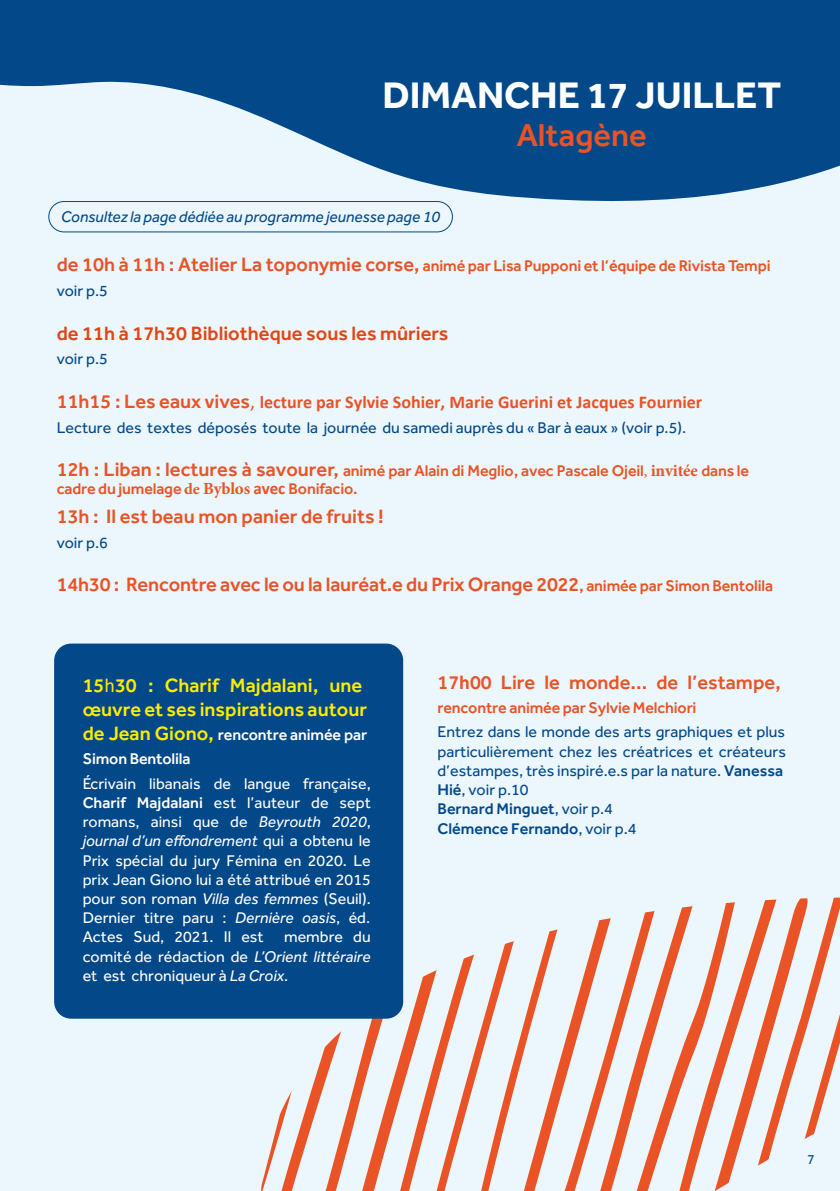
<style>
.page{position:relative;width:840px;height:1191px;background:#fff}
.page>*{position:absolute;margin:0;border:0;box-sizing:border-box;transform-origin:0 0}
.t1{font:700 38.2px "Effra";color:#fff}
.t2{font:500 32.8px "Effra";color:#e95326}
.t3{font:500 20px "Effra";color:#e95326}
.t4{font:500 20px/24px "Effra";color:#ffed00}
.t5{font:500 20px "Effra";color:#e14512}
.t6{font:700 18px "Calibri";color:#e95326}
.t7{font:16px/19.2px "Effra";color:#fff;text-align:justify}
.t8{font:16px/19.2px "Effra";color:#034889}
.t9{font:500 16px/24.8px "Effra";letter-spacing:-.01em;color:#e95326}
.t10{font:italic 16px "Effra";color:#034889}
.t11{font:14px "Effra";color:#034889}
.s1{font-size:20px}
.s2{font-weight:400;color:#034889}
.s3{font-family:"Effra";font-weight:500;font-size:20px}
.s4{font-weight:400;font-size:20px}
.s5{font-family:"Minion Pro";font-weight:400}
.s6{font-family:"Minion Pro";font-weight:700;font-size:17px}
.s7{font-family:"Minion Pro";font-weight:700}
.s8{font-family:"Calibri";font-weight:700;font-size:17px}
.s9{font-size:16px}
.s10{font-family:"Calibri";font-weight:400}
.s11{font-weight:500;font-size:20px;color:#ffed00}
.s12{font-weight:500}
.s13{font-style:italic}
.s14{font-family:"Calibri";font-weight:700}
.s15{font-weight:500;color:#e95326}
</style>
<div class="page">
<div style="left:0;top:0;width:839px;height:1191px;background:#ebf7fd"></div>
<svg style="left:0;top:0;width:839px;height:203px;fill:#034889"></svg>
<svg style="left:812px;top:897px;width:27px;height:238px"></svg>
<svg style="left:788px;top:898px;width:24px;height:242px"></svg>
<svg style="left:756px;top:899px;width:32px;height:267px"></svg>
<svg style="left:729px;top:902px;width:27px;height:280px"></svg>
<svg style="left:710px;top:902px;width:19px;height:289px"></svg>
<svg style="left:640px;top:906px;width:70px;height:285px"></svg>
<svg style="left:556px;top:918px;width:84px;height:273px"></svg>
<svg style="left:528px;top:929px;width:28px;height:262px"></svg>
<svg style="left:486px;top:941px;width:42px;height:250px"></svg>
<svg style="left:461px;top:954px;width:25px;height:237px"></svg>
<svg style="left:430px;top:968px;width:31px;height:223px"></svg>
<svg style="left:405px;top:973px;width:25px;height:218px"></svg>
<svg style="left:261px;top:897px;width:144px;height:294px"></svg>
<div style="left:48px;top:201px;width:404px;height:31px;border:1px solid #034889;border-radius:15px"></div>
<div style="left:54px;top:643px;width:349px;height:375px;background:#034889;border-radius:17px"></div>
<p class="t1" style="left:382px;top:72px;width:400px">DIMANCHE 17 JUILLET</p>
<p class="t2" style="left:516px;top:116px;width:131px">Altagène</p>
<p class="t10" style="left:61px;top:207px;width:380px">Consultez la page dédiée au programme jeunesse page 10</p>
<p class="t9" style="left:57px;top:253px;width:715px"><span class="s1">de 10h à 11h : Atelier La toponymie corse,</span> animé par Lisa Pupponi et l’équipe de Rivista Tempi <span class="s2">voir p.5</span></p>
<p class="t5" style="left:57px;top:321px;width:393px">de 11h à 17h30 Bibliothèque sous les mûriers</p>
<p class="t8" style="left:57px;top:349px;width:53px">voir p.5</p>
<p class="t6" style="left:57px;top:389px;width:646px"><span class="s3">11h15 : Les eaux</span> <span class="s1">v</span><span class="s3">ives</span><span class="s4">,</span> lecture par Sylvie Sohier, Marie Guerini et Jacques Fournier</p>
<p class="t8" style="left:57px;top:417px;width:630px">Lecture des textes déposés toute la journée du samedi auprès du « Bar à eaux » (voir p.5).</p>
<p class="t9" style="left:57px;top:461px;width:693px;line-height:18.2px"><span class="s1">12h : Liban : lectures à savourer,</span> animé par Alain di Meglio, avec Pascale Ojeil<span class="s5">,</span> <span class="s6">invitée</span> dans le cadre du jumelage <span class="s7">de</span> <span class="s6">Byblos</span> <span class="s8">avec</span> Bonifacio.</p>
<p class="t3" style="left:57px;top:504px;width:328px">13h : Il est beau mon panier de fruits !</p>
<p class="t8" style="left:57px;top:532px;width:53px">voir p.6</p>
<p class="t3" style="left:57px;top:572px;width:717px">14h30 : Rencontre avec le ou la lauréat.e du Prix Orange 2022<span class="s9">, animée par Simon Bentolila</span></p>
<p class="t4" style="left:83px;top:673px;width:286px">15<span class="s10">h</span>30 : Charif Majdalani, une œuvre et ses inspirations autour</p>
<p class="t7" style="left:83px;top:722px;width:289px;line-height:24.4px;text-align:left"><span class="s11">de Jean Giono,</span> <span class="s12">rencontre animée par<br>Simon Bentolila<br></span>Écrivain libanais de langue française,</p>
<p class="t7" style="left:83px;top:793px;width:289px"><span class="s12">Charif Majdalani</span> est l’auteur de sept romans, ainsi que de <span class="s13">Beyrouth 2020</span>, <span class="s13">journal d’un effondrement</span> qui a obtenu le Prix spécial du jury Fémina en 2020. Le prix Jean Giono lui a été attribué en 2015 pour son roman <span class="s13">Villa des femmes</span> (Seuil).<br>Dernier titre paru : <span class="s13">Dernière oasis</span>, éd.<br>Actes Sud, 2021. Il est</p>
<p class="t7" style="left:83px;top:927px;width:289px;text-indent:201px">membre du comité de rédaction de <span class="s13">L’Orient littéraire </span>et est chroniqueur à <span class="s13">La Croix</span>.</p>
<p class="t3" style="left:437px;top:670px;width:344px">17<span class="s14">h</span>00 Lire le monde... de l’estampe,</p>
<p class="t8" style="left:437px;top:694px;width:349px;line-height:24.8px"><span class="s15">rencontre animée par Sylvie Melchiori<br></span>Entrez dans le monde des arts graphiques et plus</p>
<p class="t8" style="left:437px;top:741px;width:350px">particulièrement chez les créatrices et créateurs d’estampes, très inspiré.e.s par la nature. <span class="s12">Vanessa Hié</span>, voir p.10<br><span class="s12">Bernard Minguet</span>, voir p.4<br><span class="s12">Clémence Fernando</span>, voir p.4</p>
<p class="t11" style="left:806px;top:1151px;width:9px">7</p>
</div>
